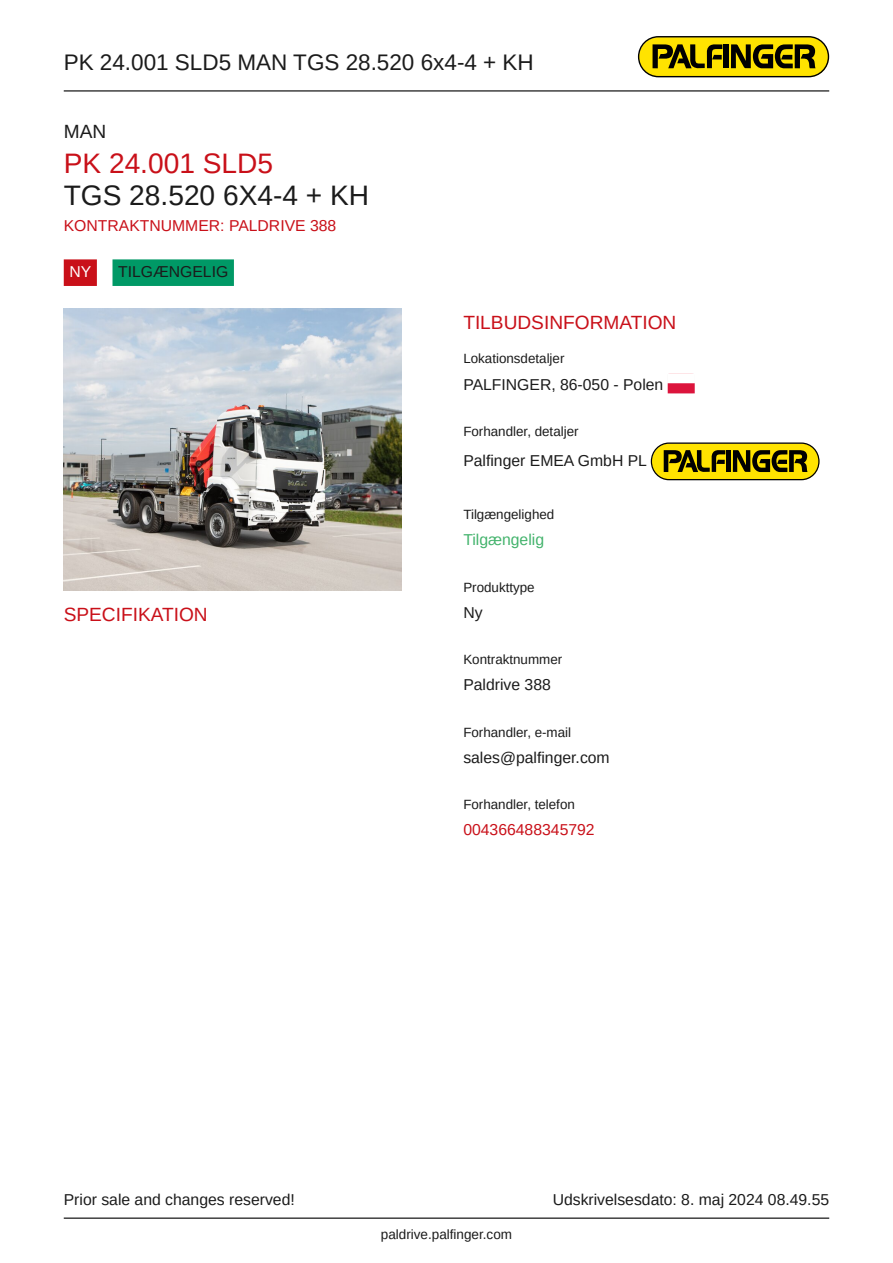
<style>
.page{position:relative;width:893px;height:1263px;background:#fff}
.page>*{position:absolute;margin:0;border:0;box-sizing:border-box;transform-origin:0 0}
.t1{font:28.2px "Arimo";color:#1b1b1b}
.t2{font:28.2px "Arimo";color:#c91019}
.t3{font:22.5px "Arimo";color:#1b1b1b}
.t4{font:19.2px "Arimo";color:#c91019}
.t5{font:19.2px "Arimo";color:#1b1b1b}
.t6{font:15.75px "Arimo";color:#1b1b1b}
.t7{font:15.75px "Arimo";color:#c91019}
.t8{font:15.75px "Arimo";color:#43b36c}
.t9{font:15.75px "Arimo";color:#fff}
.t10{font:13.5px "Arimo";color:#1b1b1b}
.t11{font:13.35px "Arimo";color:#1b1b1b}
</style>
<div class="page">
<hr style="left:64px;top:90px;width:765px;height:1px;background:#000">
<hr style="left:64px;top:1217px;width:765px;height:2px;background:#000">
<svg style="left:638px;top:36px;width:191px;height:41px;background:#a3930b"></svg>
<div style="left:64px;top:259px;width:33px;height:27px;background:#c91019"></div>
<div style="left:113px;top:259px;width:121px;height:27px;background:#096"></div>
<img style="left:64px;top:309px;width:337px;height:281px">
<div style="left:668px;top:383px;width:27px;height:10px;background:#dc143c"></div>
<svg style="left:651px;top:442px;width:168px;height:38px;background:#a4940e"></svg>
<h2 class="t3" style="left:64px;top:53px;width:472px">PK 24.001 SLD5 MAN TGS 28.520 6x4-4 + KH</h2>
<p class="t5" style="left:64px;top:124px;width:44px">MAN</p>
<h1 class="t2" style="left:64px;top:152px;width:211px">PK 24.001 SLD5</h1>
<h1 class="t1" style="left:64px;top:185px;width:307px">TGS 28.520 6X4-4 + KH</h1>
<p class="t7" style="left:64px;top:220px;width:274px">KONTRAKTNUMMER: PALDRIVE 388</p>
<p class="t9" style="left:69px;top:266px;width:23px">NY</p>
<p class="t6" style="left:118px;top:266px;width:112px">TILGÆNGELIG</p>
<p class="t4" style="left:64px;top:607px;width:145px">SPECIFIKATION</p>
<p class="t4" style="left:463px;top:315px;width:215px">TILBUDSINFORMATION</p>
<p class="t11" style="left:463px;top:353px;width:103px">Lokationsdetaljer</p>
<p class="t6" style="left:463px;top:379px;width:201px">PALFINGER, 86-050 - Polen</p>
<p class="t11" style="left:463px;top:426px;width:117px">Forhandler, detaljer</p>
<p class="t6" style="left:463px;top:454px;width:185px">Palfinger EMEA GmbH PL</p>
<p class="t11" style="left:463px;top:510px;width:93px">Tilgængelighed</p>
<p class="t8" style="left:463px;top:534px;width:82px">Tilgængelig</p>
<p class="t11" style="left:463px;top:582px;width:73px">Produkttype</p>
<p class="t6" style="left:463px;top:606px;width:21px">Ny</p>
<p class="t11" style="left:463px;top:655px;width:100px">Kontraktnummer</p>
<p class="t6" style="left:463px;top:679px;width:89px">Paldrive 388</p>
<p class="t11" style="left:463px;top:727px;width:109px">Forhandler, e-mail</p>
<p class="t6" style="left:463px;top:751px;width:148px">sales@palfinger.com</p>
<p class="t11" style="left:463px;top:799px;width:113px">Forhandler, telefon</p>
<p class="t7" style="left:463px;top:824px;width:133px">004366488345792</p>
<p class="t6" style="left:64px;top:1194px;width:233px">Prior sale and changes reserved!</p>
<p class="t6" style="left:553px;top:1194px;width:278px">Udskrivelsesdato: 8. maj 2024 08.49.55</p>
<p class="t10" style="left:381px;top:1229px;width:133px">paldrive.palfinger.com</p>
</div>
